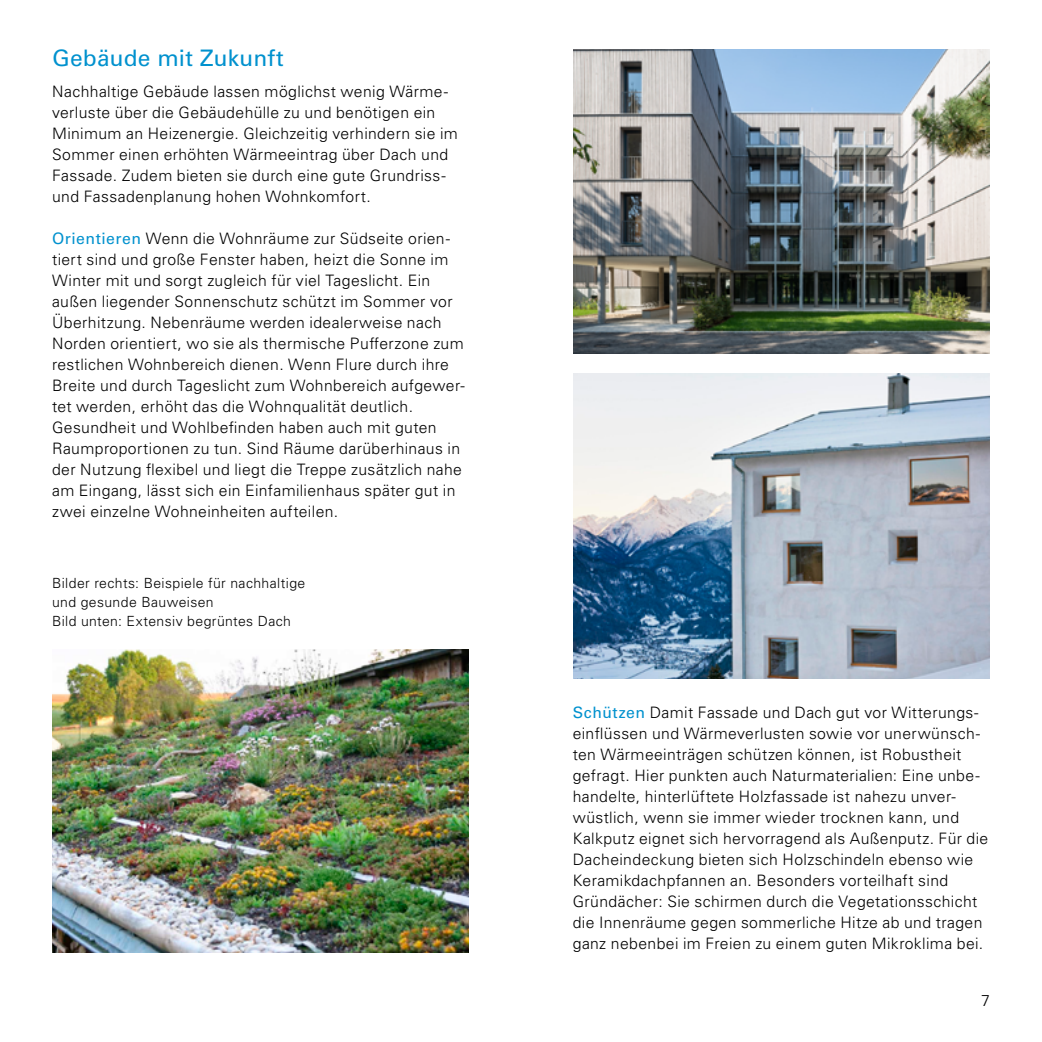
<style>
.page{position:relative;width:1042px;height:1042px;background:#fff}
.page>*{position:absolute;margin:0;border:0;box-sizing:border-box;transform-origin:0 0}
.Ueberschrift_blau_13{font:22.75px "Univers LT Pro 55 Roman";letter-spacing:.01em;color:#0091ce}
.Fließtext_9_12_pt{font:300 15.75px/21px "Univers LT Pro 45";letter-spacing:.025em;color:#000}
.t1{font:300 14px/18.7px "Univers LT Pro 45";letter-spacing:.03em;color:#000}
.s1{font-family:"Univers LT Pro 55 Roman";font-weight:400;color:#0091ce}
</style>
<div class="page">
<img style="left:573px;top:50px;width:416px;height:303px">
<img style="left:573px;top:373px;width:417px;height:305px">
<img style="left:52px;top:649px;width:417px;height:303px">
<h1 class="Ueberschrift_blau_13" style="left:52px;top:42px;width:233px">Gebäude mit Zukunft</h1>
<p class="Fließtext_9_12_pt" style="left:52px;top:80px;width:407px">Nachhaltige Gebäude lassen möglichst wenig Wärme&shy;verluste über die Gebäudehülle zu und benötigen ein Minimum an Heizenergie. Gleichzeitig verhindern sie im Sommer einen erhöhten Wärmeeintrag über Dach und Fassade. Zudem bieten sie durch eine gute Grundriss&shy;und Fassadenplanung hohen Wohnkomfort.</p>
<p class="Fließtext_9_12_pt" style="left:52px;top:227px;width:414px"><span class="s1">Orientieren</span> Wenn die Wohnräume zur Südseite orien&shy;tiert sind und große Fenster haben, heizt die Sonne im Winter mit und sorgt zugleich für viel Tageslicht. Ein außen liegender Sonnenschutz schützt im Sommer vor Überhitzung. Nebenräume werden idealerweise nach Norden orientiert, wo sie als thermische Pufferzone zum restlichen Wohnbereich dienen. Wenn Flure durch ihre Breite und durch Tageslicht zum Wohnbereich aufgewer&shy;tet werden, erhöht das die Wohnqualität deutlich.<br>Gesundheit und Wohlbefinden haben auch mit guten Raumproportionen zu tun. Sind Räume darüberhinaus in der Nutzung flexibel und liegt die Treppe zusätzlich nahe am Eingang, lässt sich ein Einfamilienhaus später gut in zwei einzelne Wohneinheiten aufteilen.</p>
<p class="t1" style="left:52px;top:574px;width:255px">Bilder rechts: Beispiele für nachhaltige und gesunde Bauweisen<br>Bild unten: Extensiv begrüntes Dach</p>
<p class="Fließtext_9_12_pt" style="left:573px;top:702px;width:417px"><span class="s1">Schützen</span> Damit Fassade und Dach gut vor Witterungs&shy;einflüssen und Wärmeverlusten sowie vor unerwünsch&shy;ten Wärmeeinträgen schützen können, ist Robustheit gefragt. Hier punkten auch Naturmaterialien: Eine unbe&shy;handelte, hinterlüftete Holzfassade ist nahezu unver&shy;wüstlich, wenn sie immer wieder trocknen kann, und Kalkputz eignet sich hervorragend als Außenputz. Für die Dacheindeckung bieten sich Holzschindeln ebenso wie Keramikdachpfannen an. Besonders vorteilhaft sind Gründächer: Sie schirmen durch die Vegetationsschicht die Innenräume gegen sommerliche Hitze ab und tragen ganz nebenbei im Freien zu einem guten Mikroklima bei.</p>
<p class="Fließtext_9_12_pt" style="left:981px;top:990px;width:10px">7</p>
</div>
